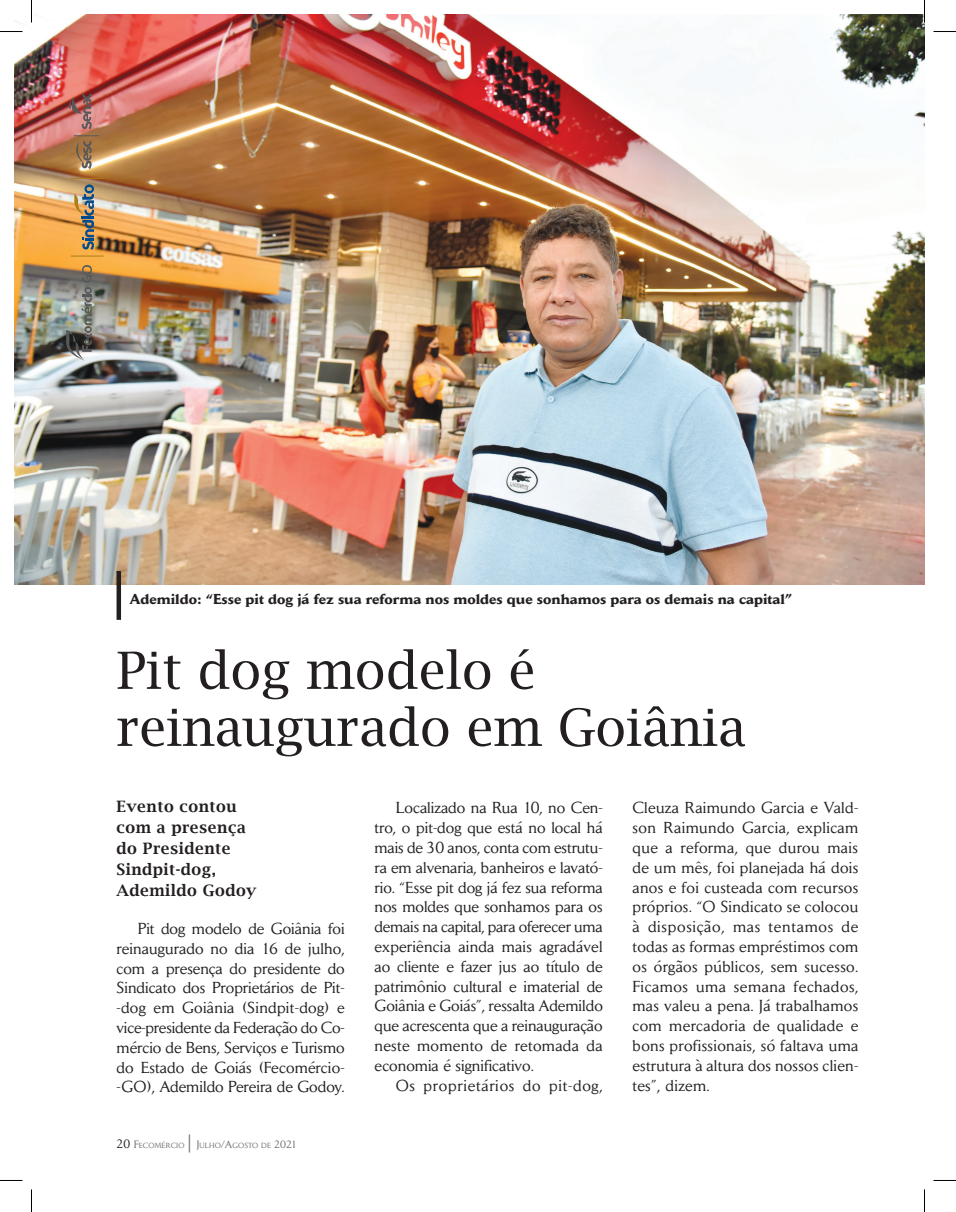
<style>
.page{position:relative;width:956px;height:1212px;background:#fff}
.page>*{position:absolute;margin:0;border:0;box-sizing:border-box;transform-origin:0 0}
.TITULO_OK{font:51.3px/57px "Lucida Bright";color:#231f20}
.TEXTO_OK{font:15.75px/19.8px "Daily News";letter-spacing:.015em;color:#231f20;text-align:justify}
.LEAD_OK{font:600 15.75px/21px "Lucida Bright";letter-spacing:.03em;color:#231f20}
.TEXTO_OK-2{font:15.75px "Daily News";letter-spacing:.045em;color:#231f20}
.LEGENDA_OK{font:700 14.25px "Daily News";color:#231f20}
.t1{font:7.35px "Daily News";letter-spacing:.02em;color:#6c6d70}
.s1{font-size:12px;color:#231f20}
.s2{font-size:10.5px}
.s3{font-size:18px}
</style>
<div class="page">
<img style="left:14px;top:14px;width:910px;height:570px">
<svg style="left:66px;top:265px;width:26px;height:95px;background:#86837a"></svg>
<svg style="left:69px;top:94px;width:23px;height:35px"></svg>
<svg style="left:74px;top:135px;width:25px;height:34px"></svg>
<svg style="left:74px;top:184px;width:20px;height:66px"></svg>
<hr style="left:71px;top:255px;width:33px;height:1px;background:#ab7e16">
<hr style="left:71px;top:178px;width:33px;height:1px;background:#ab7e16">
<hr style="left:117px;top:571px;width:4px;height:48px;background:#231f20">
<hr style="left:923px;top:0;width:2px;height:22px;background:#fff">
<svg style="left:0;top:31px;width:22px;height:1px"></svg>
<svg style="left:933px;top:31px;width:23px;height:1px"></svg>
<svg style="left:31px;top:0;width:1px;height:22px"></svg>
<svg style="left:31px;top:1189px;width:1px;height:22px"></svg>
<svg style="left:924px;top:0;width:1px;height:22px"></svg>
<svg style="left:924px;top:1189px;width:1px;height:22px"></svg>
<p class="LEGENDA_OK" style="left:130px;top:589px;width:664px">Ademildo: “Esse pit dog já fez sua reforma nos moldes que sonhamos para os demais na capital”</p>
<p class="TITULO_OK" style="left:117px;top:641px;width:631px">Pit dog modelo é reinaugurado em Goiânia</p>
<p class="LEAD_OK" style="left:117px;top:795px;width:142px">Evento contou com a presença do Presidente<br>Sindpit-dog,<br>Ademildo Godoy</p>
<p class="TEXTO_OK" style="left:117px;top:918px;width:230px;text-indent:21px">Pit dog modelo de Goiânia foi reinaugurado no dia 16 de julho, com a presença do presidente do Sindicato dos Proprietários de Pit--dog em Goiânia (Sindpit-dog) e vice-presidente da Federação do Co&shy;mércio de Bens, Serviços e Turismo do Estado de Goiás (Fecomércio--GO), Ademildo Pereira de Godoy.</p>
<p class="t1" style="left:117px;top:1140px;width:182px"><span class="s1">20</span> <span class="s2">F</span>ECOMÉRCIO <span class="s3">|</span> <span class="s2">J</span>ULHO<span class="s2">/A</span>GOSTO DE <span class="s2">2021</span></p>
<p class="TEXTO_OK" style="left:374px;top:797px;width:230px;text-indent:21px">Localizado na Rua 10, no Cen&shy;tro, o pit-dog que está no local há mais de 30 anos, conta com estrutu&shy;ra em alvenaria, banheiros e lavató&shy;rio. “Esse pit dog já fez sua reforma nos moldes que sonhamos para os demais na capital, para oferecer uma experiência ainda mais agradável ao cliente e fazer jus ao título de patrimônio cultural e imaterial de Goiânia e Goiás”, ressalta Ademildo que acrescenta que a reinauguração neste momento de retomada da economia é significativo.</p>
<p class="TEXTO_OK-2" style="left:396px;top:1075px;width:209px">Os proprietários do pit-dog,</p>
<p class="TEXTO_OK" style="left:632px;top:797px;width:227px">Cleuza Raimundo Garcia e Vald&shy;son Raimundo Garcia, explicam que a reforma, que durou mais de um mês, foi planejada há dois anos e foi custeada com recursos próprios. “O Sindicato se colocou à disposição, mas tentamos de todas as formas empréstimos com os órgãos públicos, sem sucesso.<br>Ficamos uma semana fechados, mas valeu a pena. Já trabalhamos com mercadoria de qualidade e bons profissionais, só faltava uma estrutura à altura dos nossos clien&shy;tes”, dizem.</p>
</div>
